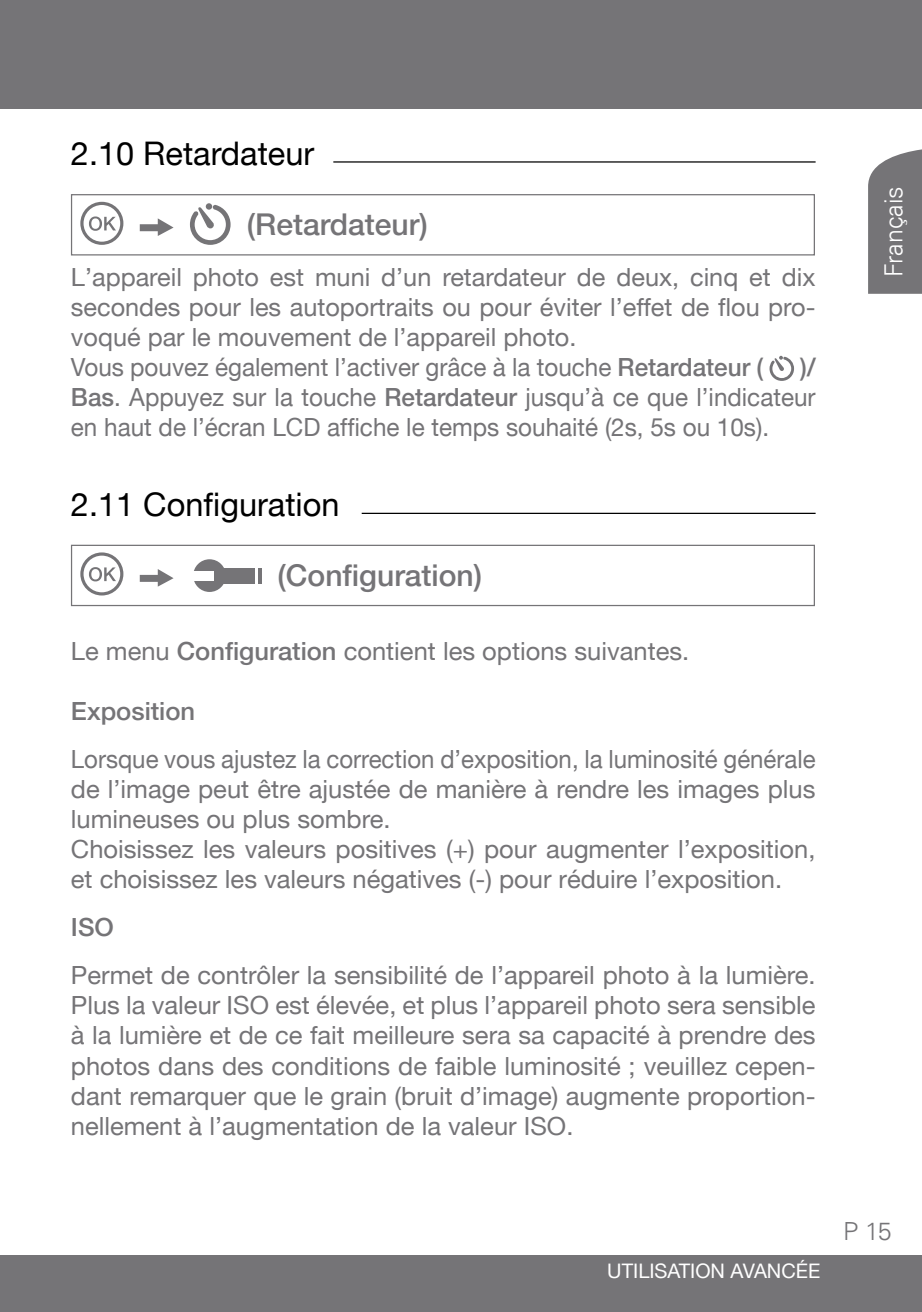
<style>
.page{position:relative;width:922px;height:1312px;background:#fff}
.page>*{position:absolute;margin:0;border:0;box-sizing:border-box;transform-origin:0 0}
.t1{font:32.5px "Helvetica Neue LT";color:#000}
.t2{font:500 30px "Helvetica Neue LT";color:#757477}
.t3{font:25px/30px "Helvetica Neue LT";color:#757477;text-align:justify}
.t4{font:25px/30px "Helvetica Neue LT";color:#757477;scale:.96 1}
.t5{font:500 25px "Helvetica Neue LT";color:#757477}
.t6{font:300 25px "Univers LT";color:#fff}
.t7{font:300 25px "Univers LT";color:#757477}
.t8{font:20px "Helvetica Neue LT";color:#fff}
.s1{font-weight:500}
</style>
<div class="page">
<svg style="left:868px;top:149px;width:53px;height:145px;background:#7e7d80"></svg>
<div style="left:0;top:1254px;width:921px;height:57px;background:#757477"></div>
<div style="left:0;top:0;width:921px;height:109px;background:#757477"></div>
<svg style="left:82px;top:203px;width:40px;height:40px"></svg>
<div style="left:80px;top:202px;width:43px;height:43px;border:3px solid #757477;border-radius:50%"></div>
<svg style="left:89px;top:216px;width:27px;height:15px"></svg>
<svg style="left:140px;top:218px;width:33px;height:18px"></svg>
<svg style="left:190px;top:204px;width:40px;height:41px"></svg>
<div style="left:71px;top:194px;width:743px;height:61px;border:1px solid #757477"></div>
<svg style="left:769px;top:356px;width:24px;height:25px"></svg>
<svg style="left:82px;top:554px;width:40px;height:39px"></svg>
<div style="left:80px;top:552px;width:43px;height:43px;border:3px solid #757477;border-radius:50%"></div>
<svg style="left:89px;top:567px;width:27px;height:14px"></svg>
<svg style="left:140px;top:569px;width:33px;height:17px"></svg>
<div style="left:215px;top:567px;width:40px;height:16px;background:#757477"></div>
<hr style="left:258px;top:567px;width:3px;height:16px;background:#757477">
<div style="left:193px;top:559px;width:33px;height:33px;background:#757477;border-radius:50%"></div>
<div style="left:190px;top:570px;width:23px;height:10px;background:#fff"></div>
<div style="left:71px;top:544px;width:743px;height:62px;border:1px solid #757477"></div>
<hr style="left:333px;top:161px;width:482px;height:1px;background:#000">
<hr style="left:361px;top:512px;width:454px;height:2px;background:#000">
<h1 class="t1" style="left:71px;top:134px;width:245px">2.10 Retardateur</h1>
<p class="t2" style="left:247px;top:207px;width:182px">(Retardateur)</p>
<p class="t3" style="left:71px;top:261px;width:746px;text-align:left">L’appareil photo est muni d’un retardateur de deux, cinq et dix secondes pour les autoportraits ou pour éviter l’effet de flou pro&shy;voqué par le mouvement de l’appareil photo.<br>Vous pouvez également l’activer grâce à la touche <span class="s1">Retardateur (</span></p>
<p class="t3" style="left:71px;top:351px;width:746px;text-indent:729px"><span class="s1">)/ Bas</span>. Appuyez sur la touche <span class="s1">Retardateur</span> jusqu’à ce que l’indicateur en haut de l’écran LCD affiche le temps souhaité (2s, 5s ou 10s).</p>
<h1 class="t1" style="left:71px;top:484px;width:270px">2.11 Configuration</h1>
<p class="t2" style="left:277px;top:557px;width:206px">(Configuration)</p>
<p class="t3" style="left:71px;top:635px;width:619px">Le menu <span class="s1">Configuration</span> contient les options suivantes.</p>
<p class="t5" style="left:71px;top:696px;width:126px">Exposition</p>
<p class="t4" style="left:71px;top:743px;width:777px">Lorsque vous ajustez la correction d’exposition, la luminosité générale de l’image peut être ajustée de manière à rendre les images plus lumineuses ou plus sombre.<br>Choisissez les valeurs positives (+) pour augmenter l’exposition, et choisissez les valeurs négatives (-) pour réduire l’exposition.</p>
<p class="t5" style="left:71px;top:912px;width:43px">ISO</p>
<p class="t3" style="left:71px;top:959px;width:746px">Permet de contrôler la sensibilité de l’appareil photo à la lumière.<br>Plus la valeur ISO est élevée, et plus l’appareil photo sera sensible à la lumière et de ce fait meilleure sera sa capacité à prendre des photos dans des conditions de faible luminosité ; veuillez cepen&shy;dant remarquer que le grain (bruit d’image) augmente proportion&shy;nellement à l’augmentation de la valeur ISO.</p>
<p class="t6" style="left:878px;top:277px;width:92px;rotate:-90deg">Français</p>
<p class="t8" style="left:607px;top:1258px;width:95px">Utilisation</p>
<p class="t8" style="left:730px;top:1258px;width:89px">avancée</p>
<p class="t7" style="left:842px;top:1215px;width:50px">P 15</p>
</div>
